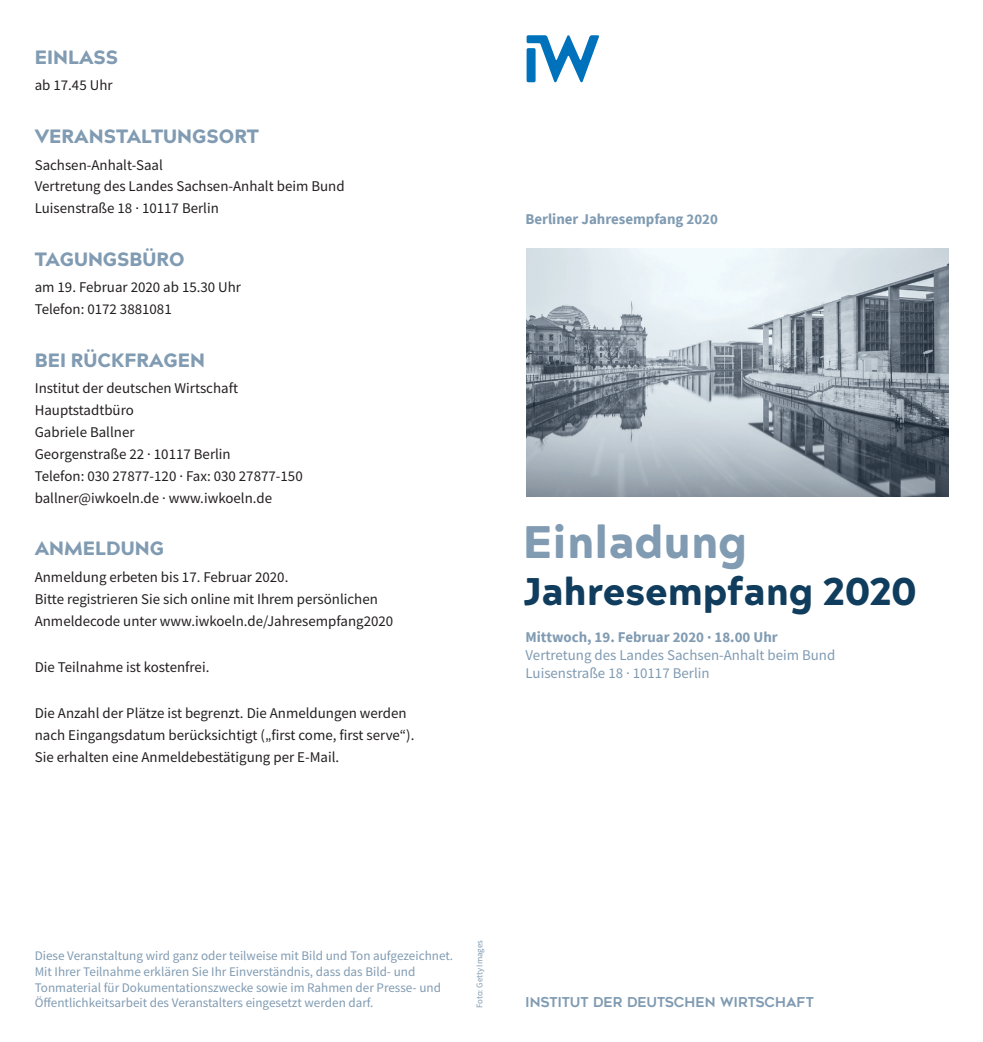
<style>
.page{position:relative;width:983px;height:1042px;background:#fff}
.page>*{position:absolute;margin:0;border:0;box-sizing:border-box;transform-origin:0 0}
.t1{font:900 45.5px "Acherus Grotesque";color:#809bb2}
.t2{font:900 38.5px "Acherus Grotesque";color:#103d5d}
.t3{font:900 19.25px "Acherus Grotesque";color:#809bb2}
.t4{font:14.88px/21.9px "Source Sans Pro";color:#231f20}
.t5{font:14.88px/17.8px "Source Sans Pro";color:#809bb2}
.t6{font:700 14.88px "Source Sans Pro";color:#809bb2}
.t7{font:13.47px "Geometos Rounded";color:#809bb2}
.t8{font:13.12px/15.8px "Source Sans Pro";color:#809bb2}
.t9{font:8.75px "Source Sans Pro";letter-spacing:-.005em;color:#809bb2}
</style>
<div class="page">
<svg style="left:526px;top:35px;width:73px;height:47px"></svg>
<img style="left:526px;top:248px;width:421px;height:248px">
<p class="t3" style="left:35px;top:40px;width:85px">EINLASS</p>
<p class="t4" style="left:35px;top:74px;width:79px">ab 17.45 Uhr</p>
<p class="t3" style="left:35px;top:119px;width:226px">VERANSTALTUNGSORT</p>
<p class="t4" style="left:35px;top:154px;width:311px">Sachsen-Anhalt-Saal<br>Vertretung des Landes Sachsen-Anhalt beim Bund<br>Luisenstraße 18 · 10117 Berlin</p>
<p class="t3" style="left:35px;top:242px;width:151px">TAGUNGSBÜRO</p>
<p class="t4" style="left:35px;top:276px;width:208px">am 19. Februar 2020 ab 15.30 Uhr<br>Telefon: 0172 3881081</p>
<p class="t3" style="left:35px;top:343px;width:172px">BEI RÜCKFRAGEN</p>
<p class="t4" style="left:35px;top:377px;width:269px">Institut der deutschen Wirtschaft<br>Hauptstadtbüro<br>Gabriele Ballner<br>Georgenstraße 22 · 10117 Berlin<br>Telefon: 030 27877-120 · Fax: 030 27877-150 ballner@iwkoeln.de · www.iwkoeln.de</p>
<p class="t3" style="left:35px;top:532px;width:131px">ANMELDUNG</p>
<p class="t4" style="left:35px;top:566px;width:360px">Anmeldung erbeten bis 17. Februar 2020.<br>Bitte registrieren Sie sich online mit Ihrem persönlichen<br>Anmeldecode unter www.iwkoeln.de/Jahresempfang2020</p>
<p class="t4" style="left:35px;top:656px;width:176px">Die Teilnahme ist kostenfrei.</p>
<p class="t4" style="left:35px;top:702px;width:381px">Die Anzahl der Plätze ist begrenzt. Die Anmeldungen werden nach Eingangsdatum berücksichtigt („first come, first serve“).<br>Sie erhalten eine Anmeldebestätigung per E-Mail.</p>
<p class="t6" style="left:525px;top:209px;width:194px">Berliner Jahresempfang 2020</p>
<h1 class="t1" style="left:523px;top:503px;width:226px">Einladung</h1>
<h2 class="t2" style="left:523px;top:558px;width:395px">Jahresempfang 2020</h2>
<p class="t6" style="left:525px;top:627px;width:254px">Mittwoch, 19. Februar 2020 · 18.00 Uhr</p>
<p class="t5" style="left:525px;top:646px;width:311px">Vertretung des Landes Sachsen-Anhalt beim Bund<br>Luisenstraße 18 · 10117 Berlin</p>
<p class="t8" style="left:35px;top:947px;width:420px">Diese Veranstaltung wird ganz oder teilweise mit Bild und Ton aufgezeichnet.<br>Mit Ihrer Teilnahme erklären Sie Ihr Einverständnis, dass das Bild- und Tonmaterial für Dokumentationszwecke sowie im Rahmen der Presse- und Öffentlichkeitsarbeit des Veranstalters eingesetzt werden darf.</p>
<p class="t9" style="left:474px;top:1008px;width:69px;rotate:-90deg">Foto: Getty Images</p>
<p class="t7" style="left:525px;top:995px;width:290px">INSTITUT DER DEUTSCHEN WIRTSCHAFT</p>
</div>
